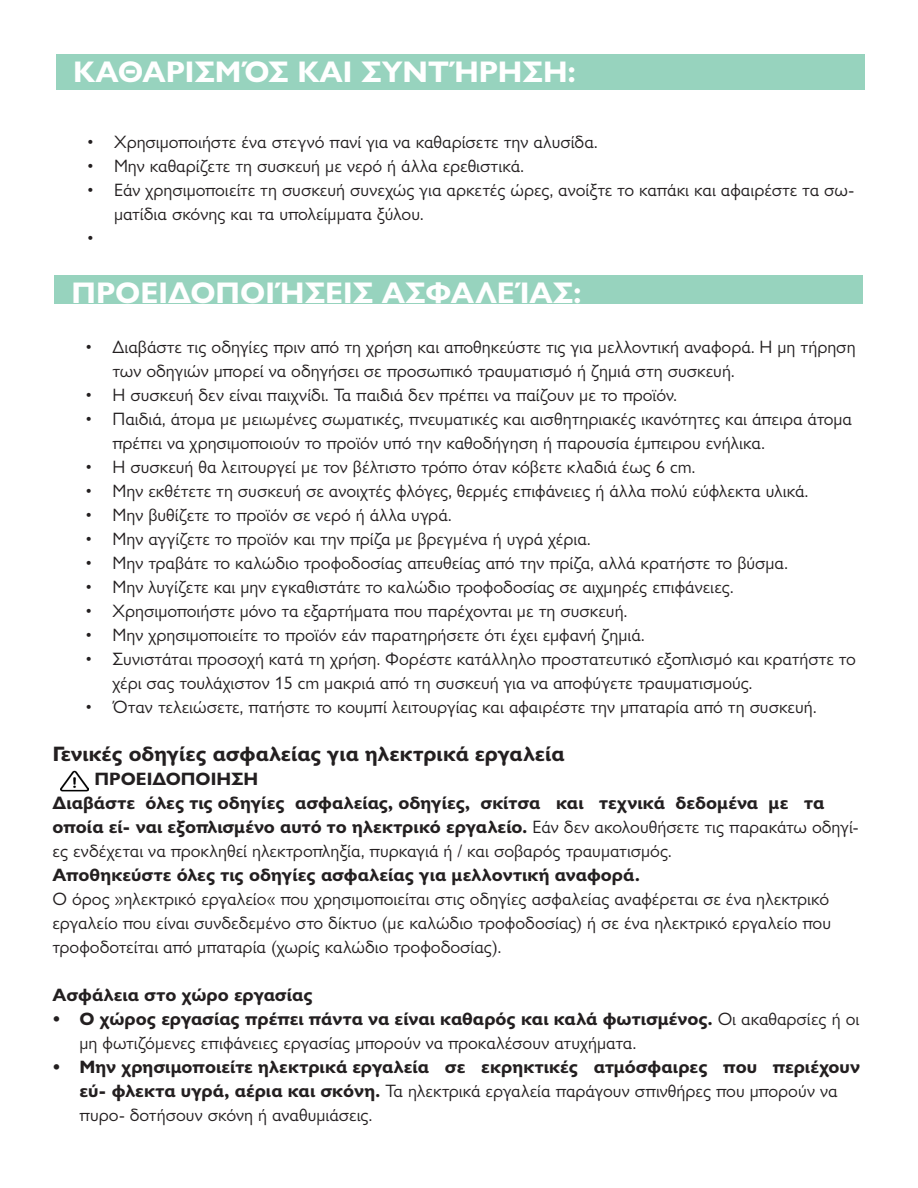
<style>
.page{position:relative;width:918px;height:1188px;background:#fff}
.page>*{position:absolute;margin:0;border:0;box-sizing:border-box;transform-origin:0 0}
.t1{font:700 30px "Gill Sans Nova";color:#fff}
.t2{font:700 21px "Gill Sans Nova";color:#231f20}
.t3{font:18px/24px "Gill Sans Nova";color:#231f20}
.t4{font:700 18px/24px "Gill Sans Nova";color:#231f20}
.s1{font-weight:400}
.s2{font-weight:700}
</style>
<div class="page">
<div style="left:56px;top:54px;width:808px;height:35px;background:#97d3be"></div>
<div style="left:54px;top:275px;width:809px;height:29px;background:#97d3be"></div>
<img style="left:60px;top:770px;width:28px;height:22px">
<p class="t1" style="left:73px;top:54px;width:504px">ΚΑΘΑΡΙΣΜΌΣ ΚΑΙ ΣΥΝΤΉΡΗΣΗ:</p>
<p class="t3" style="left:87px;top:130px;width:512px">• Χρησιμοποιήστε ένα στεγνό πανί για να καθαρίσετε την αλυσίδα.</p>
<p class="t3" style="left:87px;top:154px;width:438px">• Μην καθαρίζετε τη συσκευή με νερό ή άλλα ερεθιστικά.</p>
<p class="t3" style="left:114px;top:178px;width:742px;text-indent:-27px">• Εάν χρησιμοποιείτε τη συσκευή συνεχώς για αρκετές ώρες, ανοίξτε το καπάκι και αφαιρέστε τα σω&shy;ματίδια σκόνης και τα υπολείμματα ξύλου.</p>
<p class="t3" style="left:87px;top:226px;width:8px">•</p>
<p class="t1" style="left:72px;top:274px;width:511px">ΠΡΟΕΙΔΟΠΟΙΉΣΕΙΣ ΑΣΦΑΛΕΊΑΣ:</p>
<p class="t3" style="left:112px;top:335px;width:745px;text-indent:-27px">• Διαβάστε τις οδηγίες πριν από τη χρήση και αποθηκεύστε τις για μελλοντική αναφορά. Η μη τήρηση των οδηγιών μπορεί να οδηγήσει σε προσωπικό τραυματισμό ή ζημιά στη συσκευή.</p>
<p class="t3" style="left:86px;top:383px;width:593px">• Η συσκευή δεν είναι παιχνίδι. Τα παιδιά δεν πρέπει να παίζουν με το προϊόν.</p>
<p class="t3" style="left:112px;top:407px;width:741px;text-indent:-27px">• Παιδιά, άτομα με μειωμένες σωματικές, πνευματικές και αισθητηριακές ικανότητες και άπειρα άτομα πρέπει να χρησιμοποιούν το προϊόν υπό την καθοδήγηση ή παρουσία έμπειρου ενήλικα.</p>
<p class="t3" style="left:86px;top:455px;width:611px">• Η συσκευή θα λειτουργεί με τον βέλτιστο τρόπο όταν κόβετε κλαδιά έως 6 cm.</p>
<p class="t3" style="left:86px;top:479px;width:724px">• Μην εκθέτετε τη συσκευή σε ανοιχτές φλόγες, θερμές επιφάνειες ή άλλα πολύ εύφλεκτα υλικά.</p>
<p class="t3" style="left:86px;top:503px;width:368px">• Μην βυθίζετε το προϊόν σε νερό ή άλλα υγρά.</p>
<p class="t3" style="left:86px;top:527px;width:507px">• Μην αγγίζετε το προϊόν και την πρίζα με βρεγμένα ή υγρά χέρια.</p>
<p class="t3" style="left:86px;top:551px;width:704px">• Μην τραβάτε το καλώδιο τροφοδοσίας απευθείας από την πρίζα, αλλά κρατήστε το βύσμα.</p>
<p class="t3" style="left:86px;top:575px;width:649px">• Μην λυγίζετε και μην εγκαθιστάτε το καλώδιο τροφοδοσίας σε αιχμηρές επιφάνειες.</p>
<p class="t3" style="left:86px;top:599px;width:543px">• Χρησιμοποιήστε μόνο τα εξαρτήματα που παρέχονται με τη συσκευή.</p>
<p class="t3" style="left:86px;top:623px;width:561px">• Μην χρησιμοποιείτε το προϊόν εάν παρατηρήσετε ότι έχει εμφανή ζημιά.</p>
<p class="t3" style="left:112px;top:647px;width:745px;text-indent:-27px">• Συνιστάται προσοχή κατά τη χρήση. Φορέστε κατάλληλο προστατευτικό εξοπλισμό και κρατήστε το χέρι σας τουλάχιστον 15 cm μακριά από τη συσκευή για να αποφύγετε τραυματισμούς.</p>
<p class="t3" style="left:86px;top:695px;width:733px">• Όταν τελειώσετε, πατήστε το κουμπί λειτουργίας και αφαιρέστε την μπαταρία από τη συσκευή.</p>
<p class="t2" style="left:52px;top:741px;width:513px">Γενικές οδηγίες ασφαλείας για ηλεκτρικά εργαλεία</p>
<p class="t4" style="left:94px;top:767px;width:165px">ΠΡΟΕΙΔΟΠΟΙΗΣΗ</p>
<p class="t4" style="left:52px;top:791px;width:808px">Διαβάστε όλες τις οδηγίες ασφαλείας, οδηγίες, σκίτσα και τεχνικά δεδομένα με τα οποία εί- ναι εξοπλισμένο αυτό το ηλεκτρικό εργαλείο. <span class="s1">Εάν δεν ακολουθήσετε τις παρακάτω οδηγί&shy;ες ενδέχεται να προκληθεί ηλεκτροπληξία, πυρκαγιά ή / και σοβαρός τραυματισμός.</span></p>
<p class="t4" style="left:52px;top:863px;width:589px">Αποθηκεύστε όλες τις οδηγίες ασφαλείας για μελλοντική αναφορά.</p>
<p class="t3" style="left:52px;top:887px;width:780px;text-align:justify">Ο όρος »ηλεκτρικό εργαλείο« που χρησιμοποιείται στις οδηγίες ασφαλείας αναφέρεται σε ένα ηλεκτρικό εργαλείο που είναι συνδεδεμένο στο δίκτυο (με καλώδιο τροφοδοσίας) ή σε ένα ηλεκτρικό εργαλείο που τροφοδοτείται από μπαταρία (χωρίς καλώδιο τροφοδοσίας).</p>
<p class="t4" style="left:52px;top:983px;width:262px">Ασφάλεια στο χώρο εργασίας</p>
<p class="t3" style="left:80px;top:1007px;width:781px;text-indent:-27px"><span class="s2">• Ο χώρος εργασίας πρέπει πάντα να είναι καθαρός και καλά φωτισμένος.</span> Οι ακαθαρσίες ή οι μη φωτιζόμενες επιφάνειες εργασίας μπορούν να προκαλέσουν ατυχήματα.</p>
<p class="t4" style="left:80px;top:1055px;width:782px;text-indent:-27px">• Μην χρησιμοποιείτε ηλεκτρικά εργαλεία σε εκρηκτικές ατμόσφαιρες που περιέχουν εύ- φλεκτα υγρά, αέρια και σκόνη. <span class="s1">Τα ηλεκτρικά εργαλεία παράγουν σπινθήρες που μπορούν να πυρο- δοτήσουν σκόνη ή αναθυμιάσεις.</span></p>
</div>
